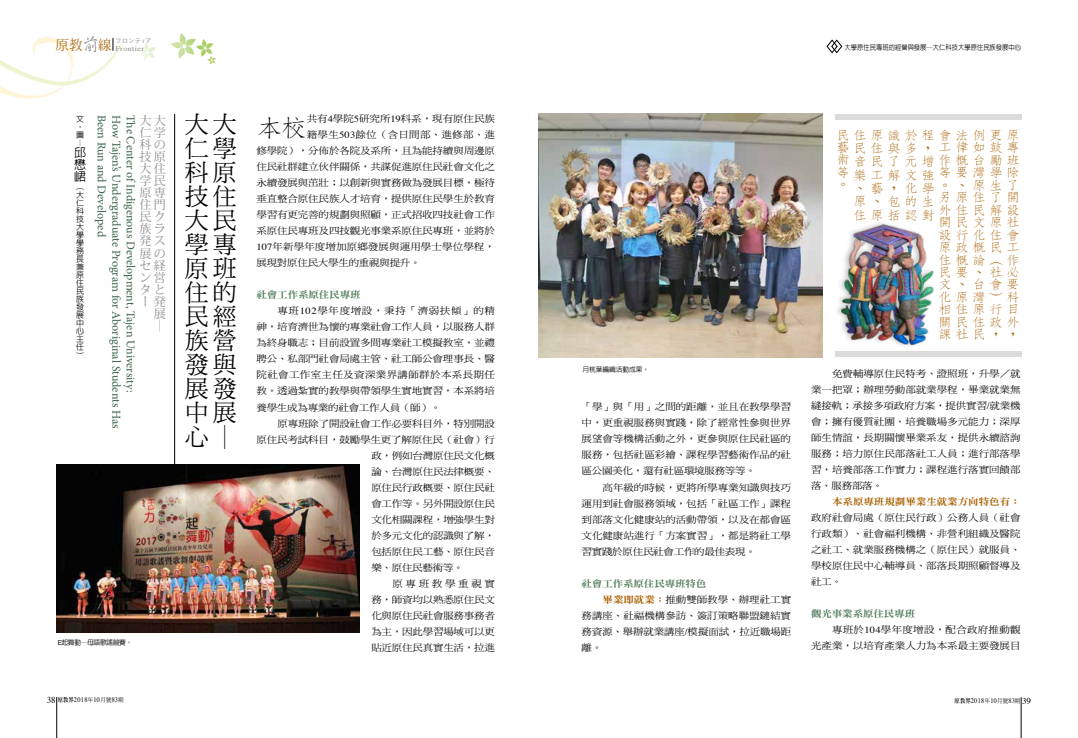
<style>
.page{position:relative;width:1078px;height:738px;background:#fff}
.page>*{position:absolute;margin:0;border:0;box-sizing:border-box;transform-origin:0 0}
.t1{font:24px/24px "DF Ming Std W5";color:#000;text-align:justify}
.t2{font:300 23.8px "AR Fang Song B5 HK";color:#000;scale:1.11 1}
.t3{font:300 12.6px/12.5px "AR Fang Song B5 HK";color:#a76000;scale:1.11 1}
.t4{font:12px "Minion Pro";letter-spacing:-.005em;color:#396545}
.t5{font:12px/12px "Koz Min Pro";color:#898989}
.t6{font:500 12px/12px "AR Hei B5";color:#000;text-align:justify}
.t7{font:9.4px/16px "DF Ming Std W5";letter-spacing:-.015em;color:#000;text-align:justify;scale:1.11 1}
.t8{font:9.4px "DF Ming Std W9";letter-spacing:-.01em;color:#4e7a58;scale:1.11 1}
.t9{font:9.4px "DF Ming Std W5";letter-spacing:.01em;color:#000;scale:1.11 1}
.t10{font:9.4px "DF Ming Std W5";letter-spacing:.02em;color:#000;scale:1.11 1}
.t11{font:9.4px "DF Ming Std W5";letter-spacing:.025em;color:#000;scale:1.11 1}
.t12{font:9.4px "DF Ming Std W9";letter-spacing:-.005em;color:#a76000;scale:1.11 1}
.t13{font:9.4px "DF Ming Std W5";letter-spacing:.255em;color:#000;scale:1.11 1}
.t14{font:500 8px/8px "AR Hei B5";color:#000}
.t15{font:7.2px "Times";letter-spacing:.05em;color:#898989;scale:1.11 1}
.t16{font:7px "Times";letter-spacing:.05em;color:#000;scale:.9 1}
.t17{font:500 7px "AR Hei B5";color:#000;scale:.9 1}
.t18{font:500 6.8px "AR Hei B5";letter-spacing:-.05em;color:#000}
.t19{font:500 6.8px "AR Hei B5";letter-spacing:-.01em;color:#000}
.t20{font:6px "Heisei Kaku Go Std W3";color:#898989}
.s1{font-family:"AR Xing Shu B5";font-weight:500;font-size:18.5px}
.s2{font-family:"Times"}
.s3{font-family:"DF Ming Std W9";color:#a76000}
.s4{font-family:"Helvetica Neue";font-weight:400}
.s5{font-size:9px}
.s6{font-family:"AR Ming B5";font-weight:800;font-size:6px}
.s7{font-family:"DF Ming Std W5";font-size:6px}
</style>
<div class="page">
<svg style="left:170px;top:33px;width:46px;height:32px"></svg>
<svg style="left:139px;top:43px;width:16px;height:18px"></svg>
<hr style="left:57px;top:696px;width:1px;height:41px;background:#000">
<hr style="left:1020px;top:696px;width:1px;height:41px;background:#000">
<svg style="left:0;top:37px;width:122px;height:62px"></svg>
<svg style="left:826px;top:39px;width:16px;height:15px"></svg>
<hr style="left:174px;top:114px;width:1px;height:355px;background:#000">
<img style="left:57px;top:463px;width:302px;height:169px">
<img style="left:539px;top:113px;width:283px;height:244px">
<div style="left:834px;top:351px;width:186px;height:6px;background:#dbdbdb"></div>
<div style="left:834px;top:114px;width:186px;height:6px;background:#dbdbdb"></div>
<img style="left:841px;top:223px;width:93px;height:123px">
<p class="t15" style="left:56px;top:42px;width:81px"><sup>原教</sup><span class="s1">前</span><sup>線</sup> Frontier</p>
<p class="t20" style="left:115px;top:36px;width:38px">フロンテ<sub>ｲ</sub>ア</p>
<p class="t17" style="left:844px;top:43px;width:197px">大學原住民專班的經營與發展─大仁科技大學原住民族發展中心</p>
<h1 class="t1" style="left:185px;top:112px;width:53px">大大仁學科原技住大民學專原班住的民經族營發與展發中展</h1>
<h1 class="t1" style="left:237px;top:424px;width:26px;rotate:90deg">─</h1>
<h2 class="t2" style="left:256px;top:116px;width:47px">本校</h2>
<p class="t7" style="left:307px;top:110px;width:171px">共有<span class="s2">4</span>學院<span class="s2">5</span>研究所<span class="s2">19</span>科系，現有原住民族</p>
<p class="t4" style="left:110px;top:115px;width:123px;rotate:90deg">Been Run and Developed</p>
<p class="t4" style="left:124px;top:115px;width:315px;rotate:90deg">How Tajen’s Undergraduate Program for Aboriginal Students Has</p>
<p class="t4" style="left:139px;top:115px;width:279px;rotate:90deg">The Center of Indigenous Development, Tajen University:</p>
<p class="t5" style="left:139px;top:114px;width:28px">大大仁学科の技原大住学民原専住門民ク族ラ発ス展のセ経ン営タとー</p>
<p class="t14" style="left:76px;top:115px;width:9px">文</p>
<p class="t14" style="left:84px;top:123px;width:9px;rotate:90deg">‧</p>
<p class="t14" style="left:76px;top:131px;width:9px">圖︱</p>
<p class="t6" style="left:74px;top:147px;width:13px">邱懋峮</p>
<p class="t14" style="left:76px;top:183px;width:9px;text-align:justify">︵大仁科技大學學務長兼原住民族發展中心主任︶</p>
<h3 class="t3" style="left:836px;top:128px;width:165px;line-height:13.3px">民住原識於程會法例更原藝民住與多，</h3>
<h3 class="t3" style="left:836px;top:153px;width:13px;text-align:justify">術等。</h3>
<h3 class="t3" style="left:853px;top:155px;width:74px;line-height:13.3px">音民了<br>樂工解文強、<br>原、<br>住原括認對</h3>
<p class="t10" style="left:307px;top:130px;width:171px">籍學生<span class="s2">503</span>餘位（含日間部、進修部、進</p>
<p class="t7" style="left:256px;top:142px;width:216px">修學院），分佈於各院及系所，且為能持續與周邊原</p>
<p class="t7" style="left:256px;top:158px;width:216px">住民社群建立伙伴關係，共謀促進原住民社會文化之</p>
<p class="t7" style="left:256px;top:174px;width:216px">永續發展與茁壯；以創新與實務做為發展目標，極待</p>
<p class="t7" style="left:256px;top:190px;width:216px">垂直整合原住民族人才培育，提供原住民學生於教育</p>
<p class="t7" style="left:256px;top:206px;width:216px">學習有更完善的規劃與照顧，正式招收四技社會工作</p>
<p class="t7" style="left:256px;top:222px;width:216px">系原住民專班及四技觀光事業系原住民專班，並將於</p>
<p class="t9" style="left:256px;top:241px;width:216px"><span class="s2">107</span>年新學年度增加原鄉發展與運用學士學位學程，</p>
<p class="t7" style="left:256px;top:254px;width:149px">展現對原住民大學生的重視與提升。</p>
<p class="t8" style="left:256px;top:290px;width:95px">社會工作系原住民專班</p>
<p class="t7" style="left:256px;top:302px;width:216px;text-indent:21px">專班<span class="s2">102</span>學年度增設，秉持「濟弱扶傾」的精神，培育濟世為懷的專業社會工作人員，以服務人群為終身職志；目前設置多間專業社工模擬教室，並禮聘公、私部門社會局處主管、社工師公會理事長、醫院社會工作室主任及資深業界講師群於本系長期任教。透過紮實的教學與帶領學生實地實習，本系將培養學生成為專業的社會工作人員（師）。</p>
<p class="t7" style="left:277px;top:414px;width:197px">原專班除了開設社會工作必要科目外，特別開設</p>
<p class="t7" style="left:256px;top:430px;width:216px">原住民考試科目，鼓勵學生更了解原住民（社會）行</p>
<p class="t7" style="left:371px;top:446px;width:113px">政，例如台灣原住民文化概</p>
<p class="t7" style="left:371px;top:462px;width:113px">論、台灣原住民法律概要、</p>
<p class="t7" style="left:371px;top:478px;width:113px">原住民行政概要、原住民社</p>
<p class="t7" style="left:371px;top:494px;width:113px">會工作等。另外開設原住民</p>
<p class="t7" style="left:371px;top:510px;width:113px">文化相關課程，增強學生對</p>
<p class="t7" style="left:371px;top:526px;width:113px">於多元文化的認識與了解，</p>
<p class="t7" style="left:371px;top:542px;width:113px">包括原住民工藝、原住民音</p>
<p class="t7" style="left:371px;top:558px;width:85px">樂、原住民藝術等。</p>
<p class="t13" style="left:392px;top:577px;width:94px">原專班教學重視實</p>
<p class="t7" style="left:371px;top:590px;width:113px">務，師資均以熟悉原住民文</p>
<p class="t7" style="left:371px;top:606px;width:113px">化與原住民社會服務事務者</p>
<p class="t7" style="left:371px;top:622px;width:113px">為主，因此學習場域可以更</p>
<p class="t7" style="left:371px;top:638px;width:113px">貼近原住民真實生活，拉進</p>
<h3 class="t3" style="left:937px;top:141px;width:75px">工律如鼓專作概台<br>等要灣學除。<br>另<br>外住民解設開民文原社設行化住會原政概民工住概論（作民要、<br>文、<br>化原灣）科相住原行目關民住政外課社民，</h3>
<h3 class="t3" style="left:988px;top:154px;width:28px">勵班</h3>
<h3 class="t3" style="left:903px;top:148px;width:28px;line-height:26.6px">元增化學</h3>
<h3 class="t3" style="left:971px;top:178px;width:41px">原生了</h3>
<h3 class="t3" style="left:887px;top:181px;width:43px;line-height:13.3px;text-indent:-17px">藝，<br>包的生</h3>
<h3 class="t3" style="left:954px;top:178px;width:41px">、<br>原住了</h3>
<h3 class="t3" style="left:1005px;top:191px;width:12px">開</h3>
<h3 class="t3" style="left:988px;top:266px;width:28px">社必會要</h3>
<h3 class="t3" style="left:971px;top:278px;width:12px">台</h3>
<p class="t5" style="left:154px;top:294px;width:13px;text-align:justify">発展―</p>
<h3 class="t3" style="left:1005px;top:328px;width:9px">，</h3>
<p class="t19" style="left:582px;top:365px;width:68px">月桃葉編織活動成果。</p>
<p class="t7" style="left:810px;top:365px;width:190px;text-indent:21px">免費輔導原住民特考、證照班，升學／就業一把罩；辦理勞動部就業學程，畢業就業無縫接軌；承接多項政府方案，提供實習<span class="s2">/</span>就業機會；擁有優質社團、培養職場多元能力；深厚師生情誼，長期關懷畢業系友，提供永續諮詢服務；培力原住民部落社工人員；進行部落學習，培養部落工作實力；課程進行落實回饋部落、服務部落。</p>
<p class="t12" style="left:831px;top:496px;width:171px">本系原專班規劃畢業生就業方向特色有：</p>
<p class="t7" style="left:810px;top:509px;width:190px">政府社會局處（原住民行政）公務人員（社會行政類）、社會福利機構、非營利組織及醫院之社工、就業服務機構之（原住民）就服員、學校原住民中心輔導員、部落長期照顧督導及社工。</p>
<p class="t8" style="left:810px;top:608px;width:95px">觀光事業系原住民專班</p>
<p class="t11" style="left:831px;top:624px;width:171px">專班於<span class="s2">104</span>學年度增設，配合政府推動觀</p>
<p class="t7" style="left:581px;top:398px;width:190px">「學」與「用」之間的距離，並且在教學學習中，更重視服務與實踐，除了經常性參與世界展望會等機構活動之外，更參與原住民社區的服務，包括社區彩繪、課程學習藝術作品的社區公園美化，還有社區環境服務等等。</p>
<p class="t7" style="left:581px;top:478px;width:190px;text-indent:21px">高年級的時候，更將所學專業知識與技巧運用到社會服務領域，包括「社區工作」課程到部落文化健康站的活動帶領，以及在都會區文化健康站進行「方案實習」，都是將社工學習實踐於原住民社會工作的最佳表現。</p>
<p class="t8" style="left:581px;top:577px;width:114px">社會工作系原住民專班特色</p>
<p class="t7" style="left:581px;top:590px;width:190px;text-indent:21px"><span class="s3">畢業即就業：</span>推動雙師教學、辦理社工實務講座、社福機構參訪、簽訂策略聯盟鏈結實務資源、舉辦就業講座<span class="s2">/</span>模擬面試，拉近職場距離。</p>
<h1 class="t1" style="left:185px;top:424px;width:25px">心</h1>
<p class="t18" style="left:58px;top:638px;width:76px"><span class="s4">E</span>起舞動─母語歌謠競賽。</p>
<p class="t7" style="left:810px;top:637px;width:190px">光產業，以培育產業人力為本系最主要發展目</p>
<p class="t16" style="left:47px;top:693px;width:87px"><span class="s5">38</span> <span class="s6">原教界</span>2018<span class="s7">年</span>10<span class="s7">月號</span>83<span class="s7">期</span></p>
<p class="t16" style="left:954px;top:693px;width:86px"><span class="s6">原教界</span>2018<span class="s7">年</span>10<span class="s7">月號</span>83<span class="s7">期</span> <span class="s5">39</span></p>
</div>
